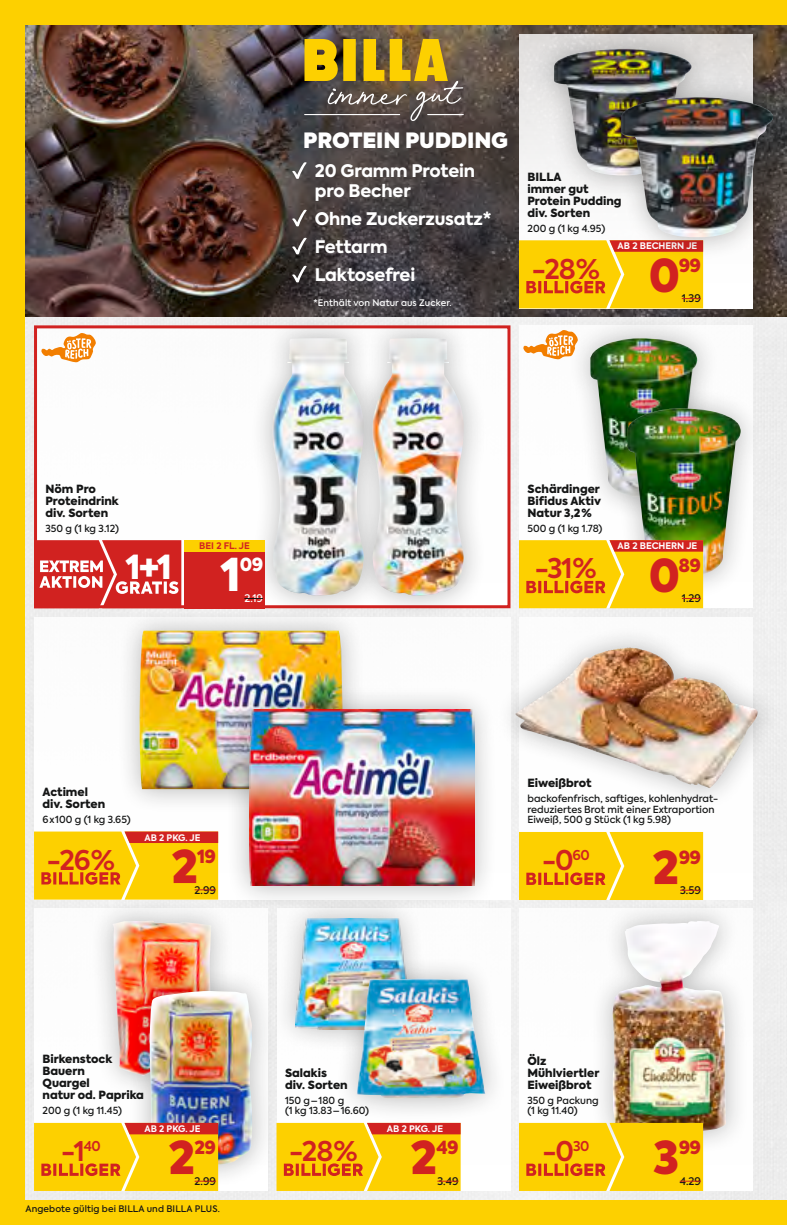
<style>
.page{position:relative;width:787px;height:1225px;background:#fdd000}
.page>*{position:absolute;margin:0;border:0;box-sizing:border-box;transform-origin:0 0}
.Aktionspreis_BILLA{font:900 45px "Axiforma";color:#d12220}
.Aktionspreis_EURO_EA{font:900 45px "Axiforma";color:#fff}
.X_X_EA{font:900 33px "Axiforma";color:#fff}
.Verbilligung_BILLA{font:600 27px "Axiforma";letter-spacing:-.04em;color:#d12220}
.t1{font:800 21px "Axiforma";letter-spacing:-.01em;color:#fff}
.Aktionspreis_BILLA-2{font:900 18px "Axiforma";letter-spacing:-.04em;color:#d12220}
.Aktionspreis_EURO_EA-2{font:900 18px "Axiforma";color:#fff}
.t2{font:800 17.25px/19.5px "Axiforma";letter-spacing:-.01em;color:#fff}
.Produktbezeichnung{font:900 11.25px/12px "Axiforma";color:#151616}
.Kurant_BILLA{font:500 10.5px "Axiforma";color:#151616}
.Kurant_EURO_EA{font:500 10.5px "Axiforma";color:#fff}
.Artikeltexte{font:500 9.75px/10.5px "Axiforma";color:#151616}
.Bezeichnung_BILLA{font:700 9px "Axiforma";color:#fff}
.t3{font:500 9px "Axiforma";letter-spacing:.01em;color:#151616}
.t4{font:500 9px "Axiforma";letter-spacing:.01em;color:#fff}
.t5{font:700 9px "Axiforma";color:#d12220}
</style>
<div class="page">
<div style="left:26px;top:26px;width:761px;height:1173px;background:#eee"></div>
<img style="left:26px;top:26px;width:760px;height:291px">
<div style="left:519px;top:34px;width:234px;height:274px;background:linear-gradient(to bottom,#e1dfdf,#fff)"></div>
<div style="left:34px;top:617px;width:476px;height:282px;background:#fff"></div>
<div style="left:519px;top:325px;width:234px;height:283px;background:#fff"></div>
<div style="left:34px;top:908px;width:234px;height:283px;background:#fff"></div>
<div style="left:276px;top:908px;width:234px;height:283px;background:#fff"></div>
<div style="left:519px;top:908px;width:234px;height:283px;background:#fff"></div>
<div style="left:519px;top:617px;width:234px;height:282px;background:#fff"></div>
<div style="left:36px;top:327px;width:473px;height:280px;background:#fff"></div>
<div style="left:34px;top:325px;width:476px;height:283px;border:3px solid #d12220"></div>
<svg style="left:292px;top:162px;width:15px;height:17px"></svg>
<svg style="left:292px;top:210px;width:15px;height:16px"></svg>
<svg style="left:292px;top:238px;width:15px;height:16px"></svg>
<svg style="left:292px;top:266px;width:15px;height:16px"></svg>
<svg style="left:304px;top:39px;width:160px;height:82px"></svg>
<svg style="left:519px;top:240px;width:184px;height:68px"></svg>
<div style="left:530px;top:25px;width:183px;height:174px;background:#151616;opacity:.3"></div>
<img style="left:554px;top:49px;width:137px;height:126px">
<div style="left:598px;top:74px;width:189px;height:187px;background:#151616;opacity:.3"></div>
<img style="left:621px;top:97px;width:153px;height:141px">
<div style="left:90px;top:897px;width:145px;height:200px;background:#151616;opacity:.3"></div>
<img style="left:112px;top:920px;width:99px;height:156px">
<div style="left:126px;top:967px;width:150px;height:221px;background:#151616;opacity:.3"></div>
<img style="left:150px;top:991px;width:102px;height:174px">
<div style="left:272px;top:894px;width:164px;height:159px;background:#151616;opacity:.3"></div>
<img style="left:295px;top:918px;width:118px;height:111px">
<div style="left:334px;top:955px;width:173px;height:167px;background:#151616;opacity:.3"></div>
<img style="left:357px;top:978px;width:128px;height:120px">
<div style="left:494px;top:624px;width:285px;height:185px;background:#151616;opacity:.3"></div>
<img style="left:515px;top:647px;width:244px;height:141px">
<div style="left:116px;top:606px;width:251px;height:207px;background:#151616;opacity:.3"></div>
<img style="left:139px;top:630px;width:204px;height:159px">
<div style="left:225px;top:685px;width:273px;height:224px;background:#151616;opacity:.3"></div>
<img style="left:249px;top:709px;width:226px;height:176px">
<div style="left:249px;top:314px;width:138px;height:305px;background:#151616;opacity:.3"></div>
<img style="left:272px;top:338px;width:77px;height:257px">
<div style="left:349px;top:314px;width:138px;height:305px;background:#151616;opacity:.3"></div>
<img style="left:372px;top:338px;width:92px;height:257px">
<div style="left:567px;top:315px;width:152px;height:205px;background:#151616;opacity:.3"></div>
<img style="left:590px;top:338px;width:108px;height:159px">
<div style="left:604px;top:385px;width:159px;height:215px;background:#151616;opacity:.3"></div>
<img style="left:627px;top:408px;width:113px;height:169px">
<svg style="left:34px;top:1123px;width:184px;height:68px;background:#f7ba08"></svg>
<svg style="left:34px;top:831px;width:184px;height:68px;background:#f7ba0a"></svg>
<svg style="left:519px;top:540px;width:184px;height:68px;background:#f7ba08"></svg>
<svg style="left:276px;top:1123px;width:184px;height:68px;background:#f7ba09"></svg>
<svg style="left:519px;top:832px;width:184px;height:68px;background:#fac805"></svg>
<div style="left:184px;top:540px;width:81px;height:68px;background:#d12220"></div>
<svg style="left:244px;top:598px;width:19px;height:1px"></svg>
<div style="left:184px;top:540px;width:81px;height:11px;background:#fdd000"></div>
<svg style="left:34px;top:540px;width:147px;height:68px;background:#d74341"></svg>
<svg style="left:41px;top:333px;width:55px;height:29px"></svg>
<svg style="left:523px;top:330px;width:55px;height:29px"></svg>
<div style="left:589px;top:897px;width:160px;height:261px;background:#151616;opacity:.3"></div>
<img style="left:612px;top:921px;width:114px;height:213px">
<svg style="left:519px;top:1123px;width:184px;height:68px;background:#fac806"></svg>
<p class="t1" style="left:303px;top:125px;width:206px">PROTEIN PUDDING</p>
<p class="t2" style="left:315px;top:162px;width:162px">20 Gramm Protein pro Becher</p>
<p class="t2" style="left:315px;top:209px;width:178px">Ohne Zuckerzusatz*</p>
<p class="t2" style="left:315px;top:237px;width:74px">Fettarm</p>
<p class="t2" style="left:315px;top:265px;width:102px">Laktosefrei</p>
<p class="t4" style="left:313px;top:297px;width:139px">*Enthält von Natur aus Zucker.</p>
<p class="Produktbezeichnung" style="left:527px;top:171px;width:35px">BILLA</p>
<p class="Produktbezeichnung" style="left:527px;top:183px;width:95px">immer gut<br>Protein Pudding</p>
<p class="Produktbezeichnung" style="left:527px;top:207px;width:64px">div. Sorten</p>
<p class="Artikeltexte" style="left:527px;top:223px;width:79px">200 g (1 kg 4.95)</p>
<p class="Verbilligung_BILLA" style="left:531px;top:250px;width:70px">-28 %</p>
<p class="Bezeichnung_BILLA" style="left:617px;top:240px;width:81px">AB 2 BECHERN JE</p>
<p class="Aktionspreis_BILLA" style="left:648px;top:243px;width:33px">0</p>
<p class="Aktionspreis_BILLA-2" style="left:678px;top:252px;width:24px">99</p>
<p class="Kurant_BILLA" style="left:681px;top:292px;width:21px">1.39</p>
<p class="Produktbezeichnung" style="left:45px;top:483px;width:52px">Nöm Pro</p>
<p class="Produktbezeichnung" style="left:45px;top:495px;width:75px">Proteindrink</p>
<p class="Produktbezeichnung" style="left:45px;top:507px;width:64px">div. Sorten</p>
<p class="Artikeltexte" style="left:45px;top:523px;width:75px">350 g (1 kg 3.12)</p>
<p class="X_X_EA" style="left:126px;top:543px;width:48px">1+1</p>
<p class="t5" style="left:199px;top:540px;width:52px">BEI 2 FL. JE</p>
<p class="Aktionspreis_EURO_EA" style="left:221px;top:542px;width:21px">1</p>
<p class="Aktionspreis_EURO_EA-2" style="left:240px;top:551px;width:25px">09</p>
<p class="Kurant_EURO_EA" style="left:244px;top:591px;width:20px">2.19</p>
<p class="Produktbezeichnung" style="left:527px;top:483px;width:74px">Schärdinger</p>
<p class="Produktbezeichnung" style="left:527px;top:495px;width:75px">Bifidus Aktiv</p>
<p class="Produktbezeichnung" style="left:527px;top:507px;width:66px">Natur 3,2 %</p>
<p class="Artikeltexte" style="left:527px;top:523px;width:76px">500 g (1 kg 1.78)</p>
<p class="Verbilligung_BILLA" style="left:535px;top:550px;width:63px">-31 %</p>
<p class="Bezeichnung_BILLA" style="left:617px;top:540px;width:81px">AB 2 BECHERN JE</p>
<p class="Aktionspreis_BILLA" style="left:648px;top:543px;width:33px">0</p>
<p class="Aktionspreis_BILLA-2" style="left:678px;top:552px;width:24px">89</p>
<p class="Kurant_BILLA" style="left:682px;top:591px;width:21px">1.29</p>
<p class="Produktbezeichnung" style="left:43px;top:786px;width:47px">Actimel</p>
<p class="Produktbezeichnung" style="left:43px;top:798px;width:64px">div. Sorten</p>
<p class="Artikeltexte" style="left:43px;top:814px;width:90px">6 x 100 g (1 kg 3.65)</p>
<p class="Verbilligung_BILLA" style="left:47px;top:841px;width:70px">-26 %</p>
<p class="Bezeichnung_BILLA" style="left:144px;top:831px;width:58px">AB 2 PKG. JE</p>
<p class="Aktionspreis_BILLA" style="left:171px;top:834px;width:28px">2</p>
<p class="Aktionspreis_BILLA-2" style="left:197px;top:843px;width:20px">19</p>
<p class="Kurant_BILLA" style="left:195px;top:883px;width:23px">2.99</p>
<p class="Produktbezeichnung" style="left:43px;top:1053px;width:71px">Birkenstock</p>
<p class="Produktbezeichnung" style="left:43px;top:1065px;width:44px">Bauern</p>
<p class="Produktbezeichnung" style="left:43px;top:1077px;width:49px">Quargel</p>
<p class="Produktbezeichnung" style="left:43px;top:1089px;width:103px">natur od. Paprika</p>
<p class="Artikeltexte" style="left:43px;top:1105px;width:81px">200 g (1 kg 11.45)</p>
<p class="Verbilligung_BILLA" style="left:61px;top:1133px;width:41px">-1<sup>40</sup></p>
<p class="Bezeichnung_BILLA" style="left:144px;top:1122px;width:58px">AB 2 PKG. JE</p>
<p class="Aktionspreis_BILLA" style="left:168px;top:1126px;width:28px">2</p>
<p class="Aktionspreis_BILLA-2" style="left:194px;top:1135px;width:23px">29</p>
<p class="Kurant_BILLA" style="left:195px;top:1174px;width:23px">2.99</p>
<p class="t3" style="left:26px;top:1203px;width:196px">Angebote gültig bei BILLA und BILLA PLUS.</p>
<p class="Produktbezeichnung" style="left:285px;top:1067px;width:43px">Salakis</p>
<p class="Produktbezeichnung" style="left:285px;top:1079px;width:64px">div. Sorten</p>
<p class="Artikeltexte" style="left:285px;top:1095px;width:61px">150 g – 180 g</p>
<p class="Artikeltexte" style="left:285px;top:1105px;width:85px">(1 kg 13.83 – 16.60)</p>
<p class="Verbilligung_BILLA" style="left:289px;top:1133px;width:70px">-28 %</p>
<p class="Bezeichnung_BILLA" style="left:387px;top:1122px;width:58px">AB 2 PKG. JE</p>
<p class="Aktionspreis_BILLA" style="left:410px;top:1126px;width:28px">2</p>
<p class="Aktionspreis_BILLA-2" style="left:436px;top:1135px;width:24px">49</p>
<p class="Kurant_BILLA" style="left:437px;top:1174px;width:23px">3.49</p>
<p class="Produktbezeichnung" style="left:527px;top:777px;width:66px">Eiweißbrot</p>
<p class="Artikeltexte" style="left:527px;top:794px;width:192px">backofenfrisch, saftiges, kohlenhydrat&shy;reduziertes Brot mit einer Extraportion<br>Eiweiß, 500 g Stück (1 kg 5.98)</p>
<p class="Verbilligung_BILLA" style="left:542px;top:842px;width:49px">-0<sup>60</sup></p>
<p class="Aktionspreis_BILLA" style="left:652px;top:835px;width:28px">2</p>
<p class="Aktionspreis_BILLA-2" style="left:678px;top:844px;width:24px">99</p>
<p class="Kurant_BILLA" style="left:680px;top:883px;width:22px">3.59</p>
<p class="Produktbezeichnung" style="left:527px;top:1055px;width:20px">Ölz</p>
<p class="Produktbezeichnung" style="left:527px;top:1067px;width:73px">Mühlviertler</p>
<p class="Produktbezeichnung" style="left:527px;top:1079px;width:66px">Eiweißbrot</p>
<p class="Artikeltexte" style="left:527px;top:1095px;width:73px">350 g Packung</p>
<p class="Artikeltexte" style="left:527px;top:1105px;width:52px">(1 kg 11.40)</p>
<p class="Verbilligung_BILLA" style="left:542px;top:1133px;width:48px">-0<sup>30</sup></p>
<p class="Aktionspreis_BILLA" style="left:653px;top:1126px;width:27px">3</p>
<p class="Aktionspreis_BILLA-2" style="left:678px;top:1135px;width:24px">99</p>
<p class="Kurant_BILLA" style="left:679px;top:1174px;width:23px">4.29</p>
</div>
